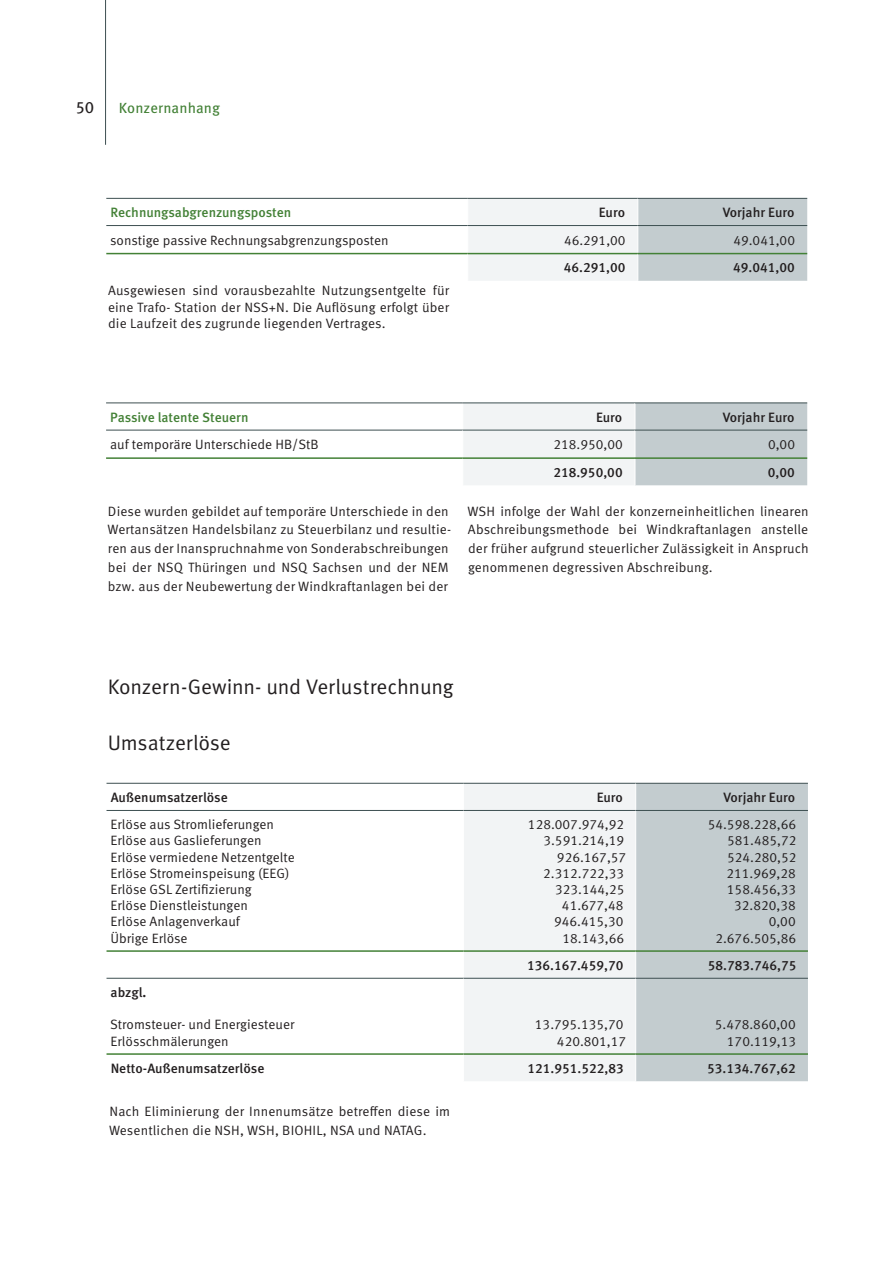
<style>
.page{position:relative;width:893px;height:1263px;background:#fff}
.page>*{position:absolute;margin:0;border:0;box-sizing:border-box;transform-origin:0 0}
.t1{font:21px "Meta Pro";letter-spacing:-.01em;color:#231f20}
.t2{font:16.5px "Meta Pro";color:#231f20}
.t3{font:14.7px "Meta Pro";color:#438136}
.t4{font:13.5px/16.2px "Meta Pro";color:#231f20}
.t5{font:500 13.5px "Meta Pro";color:#231f20}
.t6{font:500 13.5px "Meta Pro";color:#438136}
.s1{font-weight:700}
</style>
<div class="page">
<hr style="left:106px;top:225px;width:362px;height:1px;background:#3d4f51">
<hr style="left:106px;top:253px;width:362px;height:1px;background:#438136">
<svg style="left:467px;top:198px;width:340px;height:83px"></svg>
<hr style="left:638px;top:253px;width:169px;height:1px;background:#438136">
<hr style="left:106px;top:198px;width:362px;height:1px;background:#3d4f51">
<hr style="left:638px;top:198px;width:169px;height:1px;background:#3d4f51">
<hr style="left:106px;top:430px;width:357px;height:1px;background:#3d4f51">
<hr style="left:106px;top:457px;width:357px;height:2px;background:#438136">
<svg style="left:462px;top:403px;width:345px;height:82px"></svg>
<hr style="left:635px;top:457px;width:172px;height:2px;background:#438136">
<hr style="left:106px;top:403px;width:357px;height:1px;background:#3d4f51">
<hr style="left:635px;top:403px;width:172px;height:1px;background:#3d4f51">
<div style="left:464px;top:784px;width:171px;height:297px;background:#f2f4f5"></div>
<div style="left:636px;top:784px;width:172px;height:297px;background:#c3cccf"></div>
<hr style="left:463px;top:783px;width:173px;height:1px;background:#3d4f51">
<hr style="left:107px;top:810px;width:356px;height:1px;background:#3d4f51">
<hr style="left:463px;top:810px;width:173px;height:1px;background:#3d4f51">
<hr style="left:636px;top:810px;width:172px;height:1px;background:#3d4f51">
<hr style="left:107px;top:950px;width:356px;height:2px;background:#438136">
<hr style="left:463px;top:950px;width:173px;height:2px;background:#438136">
<hr style="left:636px;top:950px;width:172px;height:2px;background:#438136">
<hr style="left:107px;top:978px;width:356px;height:1px;background:#3d4f51">
<hr style="left:463px;top:978px;width:173px;height:1px;background:#3d4f51">
<hr style="left:635px;top:978px;width:1px;height:75px;background:#fff">
<hr style="left:636px;top:978px;width:172px;height:1px;background:#3d4f51">
<hr style="left:107px;top:1053px;width:356px;height:2px;background:#438136">
<hr style="left:463px;top:1053px;width:173px;height:2px;background:#438136">
<hr style="left:636px;top:1053px;width:172px;height:2px;background:#438136">
<hr style="left:107px;top:783px;width:356px;height:1px;background:#3d4f51">
<hr style="left:636px;top:783px;width:172px;height:1px;background:#3d4f51">
<hr style="left:105px;top:0;width:1px;height:145px;background:#3d4f51">
<p class="t2" style="left:76px;top:96px;width:20px">50</p>
<p class="t3" style="left:119px;top:98px;width:103px">Konzernanhang</p>
<p class="t6" style="left:110px;top:204px;width:182px">Rechnungsabgrenzungsposten</p>
<p class="t5" style="left:599px;top:204px;width:28px">Euro</p>
<p class="t5" style="left:723px;top:204px;width:73px">Vorjahr Euro</p>
<p class="t4" style="left:110px;top:232px;width:280px">sonstige passive Rechnungsabgrenzungsposten</p>
<p class="t4" style="left:564px;top:232px;width:63px">46.291,00</p>
<p class="t4" style="left:733px;top:232px;width:63px">49.041,00</p>
<p class="t5" style="left:564px;top:259px;width:63px">46.291,00</p>
<p class="t5" style="left:733px;top:259px;width:63px">49.041,00</p>
<p class="t4" style="left:108px;top:283px;width:343px;text-align:justify">Ausgewiesen sind vorausbezahlte Nutzungsentgelte für eine Trafo- Station der NSS+N. Die Auflösung erfolgt über die Laufzeit des zugrunde liegenden Vertrages.</p>
<p class="t6" style="left:110px;top:408px;width:140px">Passive latente Steuern</p>
<p class="t5" style="left:596px;top:408px;width:28px">Euro</p>
<p class="t5" style="left:723px;top:408px;width:73px">Vorjahr Euro</p>
<p class="t4" style="left:110px;top:437px;width:210px">auf temporäre Unterschiede HB/StB</p>
<p class="t4" style="left:553px;top:437px;width:71px">218.950,00</p>
<p class="t4" style="left:768px;top:437px;width:28px">0,00</p>
<p class="t5" style="left:553px;top:464px;width:71px">218.950,00</p>
<p class="t5" style="left:768px;top:464px;width:29px">0,00</p>
<p class="t4" style="left:108px;top:502px;width:345px;line-height:18.8px">Diese wurden gebildet auf temporäre Unterschiede in den Wertansätzen Handelsbilanz zu Steuerbilanz und resultie&shy;ren aus der Inanspruchnahme von Sonderabschreibungen bei der NSQ Thüringen und NSQ Sachsen und der NEM bzw. aus der Neubewertung der Windkraftanlagen bei der</p>
<p class="t4" style="left:467px;top:502px;width:343px;line-height:18.8px;text-align:justify">WSH infolge der Wahl der konzerneinheitlichen linearen Abschreibungsmethode bei Windkraftanlagen anstelle der früher aufgrund steuerlicher Zulässigkeit in Anspruch genommenen degressiven Abschreibung.</p>
<h1 class="t1" style="left:108px;top:673px;width:347px">Konzern-Gewinn- und Verlustrechnung</h1>
<h1 class="t1" style="left:108px;top:729px;width:125px">Umsatzerlöse</h1>
<p class="t5" style="left:111px;top:789px;width:119px">Außenumsatzerlöse</p>
<p class="t5" style="left:597px;top:789px;width:28px">Euro</p>
<p class="t5" style="left:724px;top:789px;width:73px">Vorjahr Euro</p>
<p class="t4" style="left:110px;top:817px;width:186px">Erlöse aus Stromlieferungen<br>Erlöse aus Gaslieferungen<br>Erlöse vermiedene Netzentgelte<br>Erlöse Stromeinspeisung (EEG)<br>Erlöse GSL Zertifizierung<br>Erlöse Dienstleistungen<br>Erlöse Anlagenverkauf<br>Übrige Erlöse</p>
<p class="t4" style="left:528px;top:817px;width:100px;text-align:right">128.007.974,92<br>3.591.214,19<br>926.167,57<br>2.312.722,33<br>323.144,25<br>41.677,48<br>946.415,30<br>18.143,66</p>
<p class="t4" style="left:708px;top:817px;width:90px;text-align:right">54.598.228,66<br>581.485,72<br>524.280,52<br>211.969,28<br>158.456,33<br>32.820,38<br>0,00<br>2.676.505,86</p>
<p class="t5" style="left:527px;top:956px;width:98px">136.167.459,70</p>
<p class="t5" style="left:708px;top:956px;width:90px">58.783.746,75</p>
<p class="t5" style="left:111px;top:984px;width:37px">abzgl<span class="s1">.</span></p>
<p class="t4" style="left:110px;top:1017px;width:186px">Stromsteuer- und Energiesteuer<br>Erlösschmälerungen</p>
<p class="t4" style="left:535px;top:1017px;width:93px;text-align:right">13.795.135,70<br>420.801,17</p>
<p class="t4" style="left:715px;top:1017px;width:83px;text-align:right">5.478.860,00<br>170.119,13</p>
<p class="t5" style="left:111px;top:1059px;width:155px">Netto-Außenumsatzerlöse</p>
<p class="t5" style="left:527px;top:1059px;width:98px">121.951.522,83</p>
<p class="t5" style="left:707px;top:1059px;width:90px">53.134.767,62</p>
<p class="t4" style="left:109px;top:1102px;width:343px;line-height:18.8px">Nach Eliminierung der Innenumsätze betreffen diese im<br>Wesentlichen die NSH, WSH, BIOHIL, NSA und NATAG.</p>
</div>
